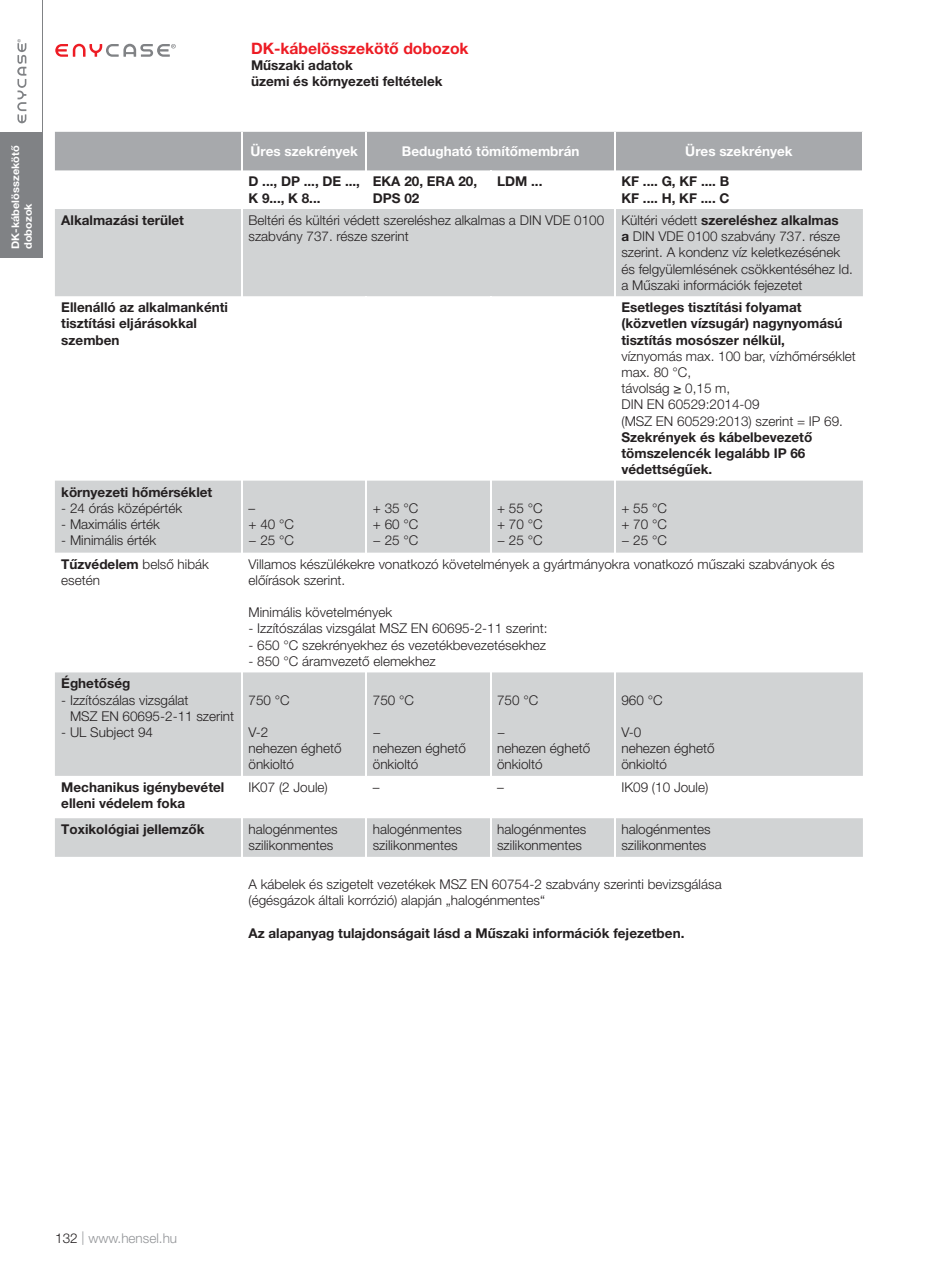
<style>
.page{position:relative;width:936px;height:1263px;background:#fff}
.page>*{position:absolute;margin:0;border:0;box-sizing:border-box;transform-origin:0 0}
.t1{font:700 15.75px "Helvetica Neue LT Pro";color:#ed1c24}
.t2{font:300 13.5px/16.2px "Helvetica Neue LT Pro";color:#231f20}
.t3{font:700 13.5px/16.2px "Helvetica Neue LT Pro";color:#231f20}
.t4{font:700 13.5px "Helvetica Neue LT Pro";color:#fff}
.t5{font:300 13.5px "Helvetica Neue LT Pro";color:#939598}
.t6{font:700 10.5px/12.6px "Helvetica Neue LT Pro";color:#fff;scale:1.05 1}
.s1{font-weight:700}
.s2{color:#231f20}
</style>
<div class="page">
<svg style="left:55px;top:44px;width:121px;height:13px"></svg>
<div style="left:55px;top:132px;width:807px;height:38px;background:#a7a9ac"></div>
<svg style="left:55px;top:209px;width:807px;height:648px"></svg>
<hr style="left:241px;top:132px;width:2px;height:38px;background:#fff">
<hr style="left:365px;top:132px;width:2px;height:38px;background:#fff">
<hr style="left:614px;top:132px;width:1px;height:38px;background:#fff">
<hr style="left:241px;top:209px;width:2px;height:87px;background:#fff">
<hr style="left:614px;top:209px;width:1px;height:87px;background:#fff">
<hr style="left:241px;top:296px;width:2px;height:185px;background:#fff">
<hr style="left:365px;top:296px;width:2px;height:185px;background:#fff">
<hr style="left:490px;top:296px;width:1px;height:185px;background:#fff">
<hr style="left:614px;top:296px;width:1px;height:185px;background:#fff">
<hr style="left:241px;top:481px;width:2px;height:72px;background:#fff">
<hr style="left:365px;top:481px;width:2px;height:72px;background:#fff">
<hr style="left:490px;top:481px;width:1px;height:72px;background:#fff">
<hr style="left:614px;top:481px;width:1px;height:72px;background:#fff">
<hr style="left:241px;top:553px;width:2px;height:223px;background:#fff">
<hr style="left:365px;top:672px;width:2px;height:104px;background:#fff">
<hr style="left:490px;top:672px;width:1px;height:104px;background:#fff">
<hr style="left:614px;top:672px;width:1px;height:104px;background:#fff">
<hr style="left:241px;top:776px;width:2px;height:42px;background:#fff">
<hr style="left:365px;top:776px;width:2px;height:42px;background:#fff">
<hr style="left:490px;top:776px;width:1px;height:42px;background:#fff">
<hr style="left:614px;top:776px;width:1px;height:42px;background:#fff">
<hr style="left:241px;top:818px;width:2px;height:39px;background:#fff">
<hr style="left:365px;top:818px;width:2px;height:39px;background:#fff">
<hr style="left:490px;top:818px;width:1px;height:39px;background:#fff">
<hr style="left:614px;top:818px;width:1px;height:39px;background:#fff">
<div style="left:0;top:132px;width:43px;height:125px;background:#808285"></div>
<hr style="left:42px;top:0;width:1px;height:236px;background:#808285">
<svg style="left:17px;top:39px;width:9px;height:84px"></svg>
<p class="t6" style="left:10px;top:249px;width:100px;rotate:-90deg">DK-kábelösszekötő dobozok</p>
<p class="t1" style="left:251px;top:43px;width:219px">DK-kábelösszekötő dobozok</p>
<p class="t3" style="left:251px;top:59px;width:193px">Műszaki adatok<br>üzemi és környezeti feltételek</p>
<p class="t4" style="left:250px;top:146px;width:109px">Üres szekrények</p>
<p class="t4" style="left:402px;top:146px;width:179px">Bedugható tömítőmembrán</p>
<p class="t4" style="left:685px;top:146px;width:109px">Üres szekrények</p>
<p class="t3" style="left:248px;top:175px;width:113px">D ..., DP ..., DE ...,<br>K 9..., K 8...</p>
<p class="t3" style="left:373px;top:175px;width:106px">EKA 20, ERA 20,<br>DPS 02</p>
<p class="t3" style="left:497px;top:175px;width:47px">LDM ...</p>
<p class="t3" style="left:621px;top:175px;width:110px">KF .... G, KF .... B<br>KF .... H, KF .... C</p>
<p class="t3" style="left:61px;top:214px;width:124px">Alkalmazási terület</p>
<p class="t2" style="left:248px;top:214px;width:357px">Beltéri és kültéri védett szereléshez alkalmas a DIN VDE 0100 szabvány 737. része szerint</p>
<p class="t2" style="left:621px;top:214px;width:233px">Kültéri védett <span class="s1">szereléshez alkalmas<br>a</span> DIN VDE 0100 szabvány 737. része szerint. A kondenz víz keletkezésének és felgyülemlésének csökkentéséhez ld. a Műszaki információk fejezetet</p>
<p class="t3" style="left:61px;top:301px;width:168px">Ellenálló az alkalmankénti tisztítási eljárásokkal szemben</p>
<p class="t3" style="left:621px;top:301px;width:222px">Esetleges tisztítási folyamat (közvetlen vízsugár) nagynyomású tisztítás mosószer nélkül,</p>
<p class="t2" style="left:621px;top:350px;width:236px">víznyomás max. 100 bar, vízhőmérséklet max. 80 °C,<br>távolság ≥ 0,15 m,<br>DIN EN 60529:2014-09<br>(MSZ EN 60529:2013) szerint = IP 69.</p>
<p class="t3" style="left:621px;top:431px;width:192px">Szekrények és kábelbevezető tömszelencék legalább IP 66 védettségűek.</p>
<p class="t3" style="left:61px;top:485px;width:152px">környezeti hőmérséklet</p>
<p class="t2" style="left:61px;top:502px;width:122px">- 24 órás középérték</p>
<p class="t2" style="left:61px;top:518px;width:100px">- Maximális érték</p>
<p class="t2" style="left:61px;top:534px;width:96px">- Minimális érték</p>
<p class="t2" style="left:248px;top:502px;width:47px">–<br>+ 40 °C − 25 °C</p>
<p class="t2" style="left:373px;top:502px;width:47px;text-align:justify">+ 35 °C + 60 °C − 25 °C</p>
<p class="t2" style="left:497px;top:502px;width:47px;text-align:justify">+ 55 °C + 70 °C − 25 °C</p>
<p class="t2" style="left:621px;top:502px;width:47px;text-align:justify">+ 55 °C + 70 °C − 25 °C</p>
<p class="t2" style="left:61px;top:557px;width:149px"><span class="s1">Tűzvédelem</span> belső hibák esetén</p>
<p class="t2" style="left:248px;top:557px;width:587px">Villamos készülékekre vonatkozó követelmények a gyártmányokra vonatkozó műszaki szabványok és előírások szerint.</p>
<p class="t2" style="left:248px;top:606px;width:145px">Minimális követelmények</p>
<p class="t2" style="left:248px;top:622px;width:300px">- Izzítószálas vizsgálat MSZ EN 60695-2-11 szerint:</p>
<p class="t2" style="left:248px;top:638px;width:299px">- 650 °C szekrényekhez és vezetékbevezetésekhez</p>
<p class="t2" style="left:248px;top:655px;width:188px">- 850 °C áramvezető elemekhez</p>
<p class="t3" style="left:61px;top:677px;width:70px">Éghetőség</p>
<p class="t2" style="left:70px;top:693px;width:166px;text-indent:-9px">- Izzítószálas vizsgálat<br>MSZ EN 60695-2-11 szerint</p>
<p class="t2" style="left:61px;top:726px;width:93px">- UL Subject 94</p>
<p class="t2" style="left:248px;top:693px;width:43px">750 °C</p>
<p class="t2" style="left:248px;top:726px;width:95px">V-2<br>nehezen éghető önkioltó</p>
<p class="t2" style="left:373px;top:693px;width:43px">750 °C</p>
<p class="t2" style="left:373px;top:726px;width:95px">−<br>nehezen éghető önkioltó</p>
<p class="t2" style="left:497px;top:693px;width:43px">750 °C</p>
<p class="t2" style="left:497px;top:726px;width:95px">−<br>nehezen éghető önkioltó</p>
<p class="t2" style="left:621px;top:693px;width:43px">960 °C</p>
<p class="t2" style="left:621px;top:726px;width:95px">V-0<br>nehezen éghető önkioltó</p>
<p class="t3" style="left:61px;top:780px;width:164px">Mechanikus igénybevétel elleni védelem foka</p>
<p class="t2" style="left:248px;top:781px;width:81px">IK07 (2 Joule)</p>
<p class="t2" style="left:373px;top:781px;width:8px">–</p>
<p class="t2" style="left:497px;top:781px;width:8px">–</p>
<p class="t2" style="left:621px;top:781px;width:88px">IK09 (10 Joule)</p>
<p class="t3" style="left:61px;top:823px;width:145px">Toxikológiai jellemzők</p>
<p class="t2" style="left:248px;top:823px;width:91px">halogénmentes szilikonmentes</p>
<p class="t2" style="left:373px;top:823px;width:91px">halogénmentes szilikonmentes</p>
<p class="t2" style="left:497px;top:823px;width:91px">halogénmentes szilikonmentes</p>
<p class="t2" style="left:621px;top:823px;width:91px">halogénmentes szilikonmentes</p>
<p class="t2" style="left:248px;top:878px;width:474px">A kábelek és szigetelt vezetékek MSZ EN 60754-2 szabvány szerinti bevizsgálása (égésgázok általi korrózió) alapján „halogénmentes“</p>
<p class="t3" style="left:248px;top:926px;width:437px">Az alapanyag tulajdonságait lásd a Műszaki információk fejezetben.</p>
<p class="t5" style="left:55px;top:1233px;width:123px"><span class="s2">132</span> | www.hensel.hu</p>
</div>
